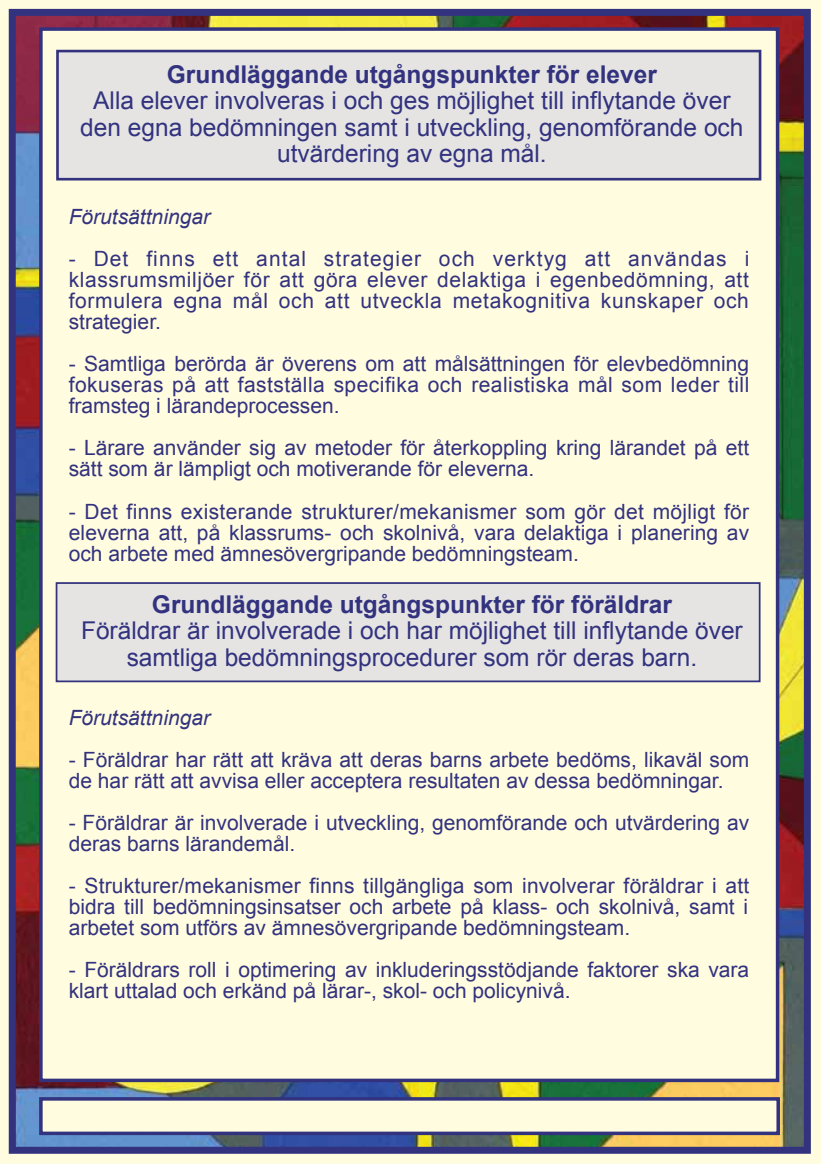
<style>
.page{position:relative;width:821px;height:1164px;background:#fff}
.page>*{position:absolute;margin:0;border:0;box-sizing:border-box;transform-origin:0 0}
.t1{font:24.5px/26.2px "Arial";color:#32327f;text-align:center}
.t2{font:700 24.5px "Arial";color:#32327f}
.t3{font:21px/21px "Arial";color:#32327f;text-align:justify}
.t4{font:italic 21px "Arial";color:#32327f}
</style>
<div class="page">
<img style="left:17px;top:17px;width:786px;height:1128px">
<div style="left:0;top:0;width:821px;height:12px;background:#fffcdf"></div>
<div style="left:807px;top:0;width:14px;height:1163px;background:#fffcdf"></div>
<div style="left:0;top:1150px;width:821px;height:13px;background:#fffcdf"></div>
<div style="left:0;top:0;width:12px;height:1163px;background:#fffcdf"></div>
<div style="left:9px;top:9px;width:802px;height:1144px;border:7px solid #32327f"></div>
<div style="left:39px;top:27px;width:740px;height:1054px;background:#fffcdf;border:4px solid #32327f"></div>
<div style="left:56px;top:50px;width:705px;height:130px;background:#e5e4e3;border:3px solid #32327f"></div>
<div style="left:39px;top:1096px;width:741px;height:38px;background:#fffcdf;border:4px solid #32327f"></div>
<div style="left:56px;top:582px;width:705px;height:100px;background:#e5e4e3;border:2px solid #32327f"></div>
<p class="t2" style="left:167px;top:58px;width:492px">Grundläggande utgångspunkter för elever</p>
<p class="t1" style="left:80px;top:88px;width:665px">Alla elever involveras i och ges möjlighet till inflytande över den egna bedömningen samt i utveckling, genomförande och utvärdering av egna mål.</p>
<p class="t4" style="left:69px;top:203px;width:143px">Förutsättningar</p>
<p class="t3" style="left:69px;top:249px;width:682px">- Det finns ett antal strategier och verktyg att användas i klassrumsmiljöer för att göra elever delaktiga i egenbedömning, att formulera egna mål och att utveckla metakognitiva kunskaper och strategier.</p>
<p class="t3" style="left:69px;top:354px;width:682px">- Samtliga berörda är överens om att målsättningen för elevbedömning fokuseras på att fastställa specifika och realistiska mål som leder till framsteg i lärandeprocessen.</p>
<p class="t3" style="left:69px;top:438px;width:682px">- Lärare använder sig av metoder för återkoppling kring lärandet på ett sätt som är lämpligt och motiverande för eleverna.</p>
<p class="t3" style="left:69px;top:501px;width:682px">- Det finns existerande strukturer/mekanismer som gör det möjligt för eleverna att, på klassrums- och skolnivå, vara delaktiga i planering av och arbete med ämnesövergripande bedömningsteam.</p>
<p class="t2" style="left:152px;top:588px;width:522px">Grundläggande utgångspunkter för föräldrar</p>
<p class="t1" style="left:81px;top:617px;width:663px">Föräldrar är involverade i och har möjlighet till inflytande över samtliga bedömningsprocedurer som rör deras barn.</p>
<p class="t4" style="left:69px;top:704px;width:143px">Förutsättningar</p>
<p class="t3" style="left:69px;top:749px;width:682px">- Föräldrar har rätt att kräva att deras barns arbete bedöms, likaväl som de har rätt att avvisa eller acceptera resultaten av dessa bedömningar.</p>
<p class="t3" style="left:69px;top:812px;width:682px">- Föräldrar är involverade i utveckling, genomförande och utvärdering av deras barns lärandemål.</p>
<p class="t3" style="left:69px;top:875px;width:682px">- Strukturer/mekanismer finns tillgängliga som involverar föräldrar i att bidra till bedömningsinsatser och arbete på klass- och skolnivå, samt i arbetet som utförs av ämnesövergripande bedömningsteam.</p>
<p class="t3" style="left:69px;top:959px;width:682px">- Föräldrars roll i optimering av inkluderingsstödjande faktorer ska vara klart uttalad och erkänd på lärar-, skol- och policynivå.</p>
</div>
